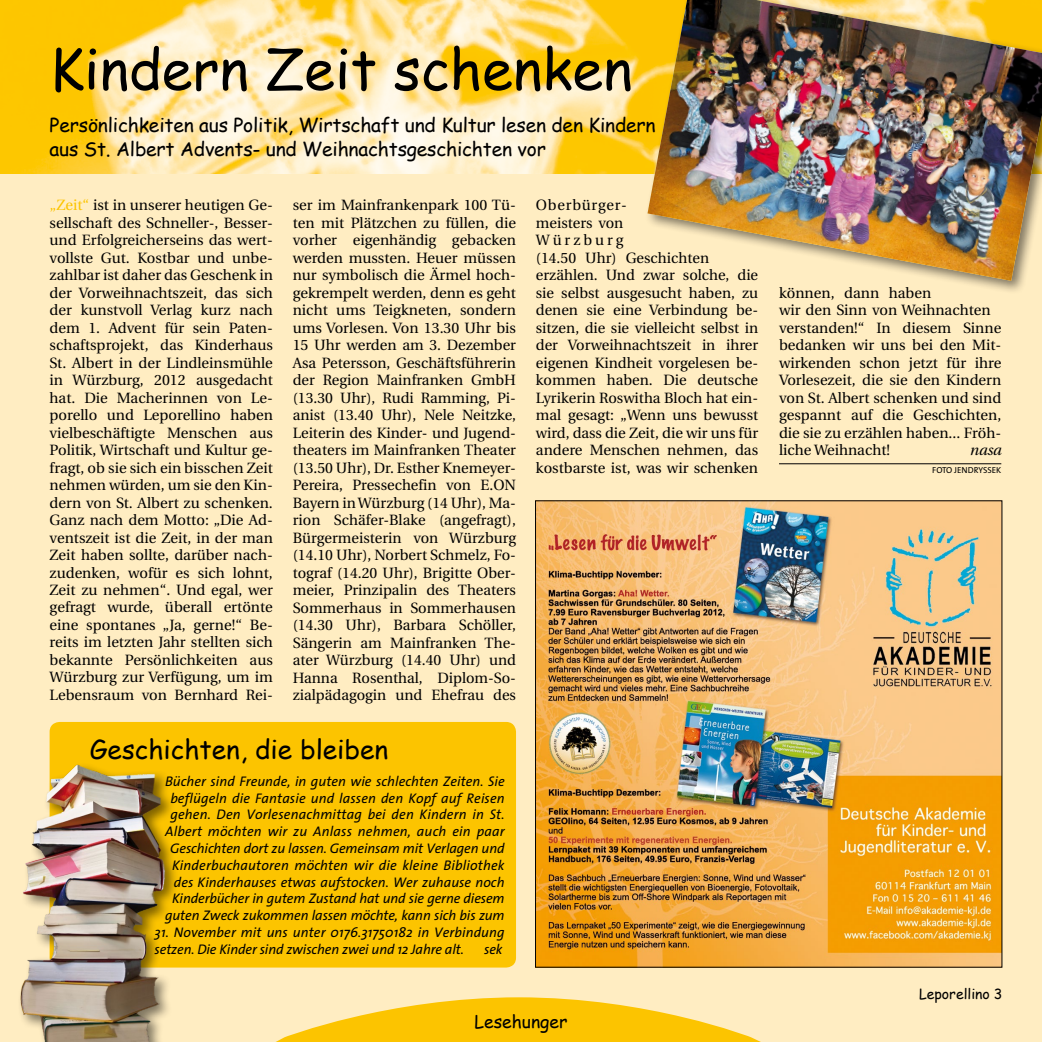
<style>
.page{position:relative;width:1042px;height:1042px;background:#ffedc2}
.page>*{position:absolute;margin:0;border:0;box-sizing:border-box;transform-origin:0 0}
.t1{font:56px "Comic Sans MS";color:#000}
.t2{font:26.25px "Comic Sans MS";color:#000}
.t3{font:19.25px/23.1px "Comic Sans MS";letter-spacing:-.01em;color:#000}
.t4{font:17.5px "Comic Sans MS";color:#000}
.t5{font:14.88px/17.5px "Utopia";color:#000;text-align:justify}
.t6{font:italic 14.88px "Utopia";color:#000}
.t7{font:italic 14px/16.8px "The Sans";color:#000;text-align:right}
.t8{font:14px "Comic Sans MS";color:#000}
.t9{font:8.75px "The Sans Caps";color:#000}
.s1{color:#fcc400}
</style>
<div class="page">
<img style="left:0;top:0;width:644px;height:174px">
<svg style="left:276px;top:997px;width:485px;height:45px"></svg>
<img style="left:537px;top:502px;width:463px;height:463px">
<div style="left:644px;top:0;width:398px;height:295px;background:#000;opacity:.5"></div>
<img style="left:647px;top:0;width:395px;height:281px">
<hr style="left:779px;top:463px;width:222px;height:1px;background:#000">
<div style="left:50px;top:722px;width:466px;height:245px;background:#fcc400;border-radius:10px"></div>
<div style="left:17px;top:761px;width:163px;height:281px;background:#000;opacity:.5"></div>
<img style="left:19px;top:750px;width:158px;height:292px">
<h1 class="t1" style="left:50px;top:28px;width:584px">Kindern Zeit schenken</h1>
<p class="t3" style="left:50px;top:113px;width:607px">Persönlichkeiten aus Politik, Wirtschaft und Kultur lesen den Kindern aus St. Albert Advents- und Weihnachtsgeschichten vor</p>
<p class="t5" style="left:50px;top:196px;width:225px"><span class="s1">„Zeit“</span> ist in unserer heutigen Ge&shy;sellschaft des Schneller-, Besser&shy;und Erfolgreicherseins das wert&shy;vollste Gut. Kostbar und unbe&shy;zahlbar ist daher das Geschenk in der Vorweihnachtszeit, das sich der kunstvoll Verlag kurz nach dem 1. Advent für sein Paten&shy;schaftsprojekt, das Kinderhaus St. Albert in der Lindleinsmühle in Würzburg, 2012 ausgedacht hat. Die Macherinnen von Le&shy;porello und Leporellino haben vielbeschäftigte Menschen aus Politik, Wirtschaft und Kultur ge&shy;fragt, ob sie sich ein bisschen Zeit nehmen würden, um sie den Kin&shy;dern von St. Albert zu schenken.<br>Ganz nach dem Motto: „Die Ad&shy;ventszeit ist die Zeit, in der man Zeit haben sollte, darüber nach&shy;zudenken, wofür es sich lohnt, Zeit zu nehmen“. Und egal, wer gefragt wurde, überall ertönte eine spontanes „Ja, gerne!“ Be&shy;reits im letzten Jahr stellten sich bekannte Persönlichkeiten aus Würzburg zur Verfügung, um im Lebensraum von Bernhard Rei-</p>
<p class="t5" style="left:293px;top:196px;width:225px">ser im Mainfrankenpark 100 Tü&shy;ten mit Plätzchen zu füllen, die vorher eigenhändig gebacken werden mussten. Heuer müssen nur symbolisch die Ärmel hoch&shy;gekrempelt werden, denn es geht nicht ums Teigkneten, sondern ums Vorlesen. Von 13.30 Uhr bis 15 Uhr werden am 3. Dezember Asa Petersson, Geschäftsführerin der Region Mainfranken GmbH (13.30 Uhr), Rudi Ramming, Pi&shy;anist (13.40 Uhr), Nele Neitzke, Leiterin des Kinder- und Jugend&shy;theaters im Mainfranken Theater (13.50 Uhr), Dr. Esther Knemeyer-Pereira, Pressechefin von E.ON Bayern in Würzburg (14 Uhr), Ma&shy;rion Schäfer-Blake (angefragt), Bürgermeisterin von Würzburg (14.10 Uhr), Norbert Schmelz, Fo&shy;tograf (14.20 Uhr), Brigitte Ober&shy;meier, Prinzipalin des Theaters Sommerhaus in Sommerhausen (14.30 Uhr), Barbara Schöller, Sängerin am Mainfranken The&shy;ater Würzburg (14.40 Uhr) und Hanna Rosenthal, Diplom-So&shy;zialpädagogin und Ehefrau des</p>
<p class="t5" style="left:536px;top:196px;width:224px;text-align:left">Oberbürger-<br>meisters von<br>Würzburg<br>(14.50 Uhr) Geschichten erzählen. Und zwar solche, die sie selbst ausgesucht haben, zu denen sie eine Verbindung be&shy;sitzen, die sie vielleicht selbst in der Vorweihnachtszeit in ihrer eigenen Kindheit vorgelesen be&shy;kommen haben. Die deutsche<br>Lyrikerin Roswitha Bloch hat ein&shy;mal gesagt: „Wenn uns bewusst wird, dass die Zeit, die wir uns für andere Menschen nehmen, das kostbarste ist, was wir schenken</p>
<h2 class="t2" style="left:90px;top:730px;width:300px">Geschichten, die bleiben</h2>
<p class="t7" style="left:165px;top:772px;width:341px">Bücher sind Freunde, in guten wie schlechten Zeiten. Sie beflügeln die Fantasie und lassen den Kopf auf Reisen gehen. Den Vorlesenachmittag bei den Kindern in St.<br>Albert möchten wir zu Anlass nehmen, auch ein paar Geschichten dort zu lassen. Gemeinsam mit Verlagen und Kinderbuchautoren möchten wir die kleine Bibliothek des Kinderhauses etwas aufstocken. Wer zuhause noch Kinderbücher in gutem Zustand hat und sie gerne diesem guten Zweck zukommen lassen möchte, kann sich bis zum</p>
<p class="t7" style="left:155px;top:923px;width:351px;text-align:left">31. November mit uns unter 0176.31750182 in Verbindung setzen. Die Kinder sind zwischen zwei und 12 Jahre alt.</p>
<p class="t7" style="left:484px;top:940px;width:20px">sek</p>
<p class="t4" style="left:474px;top:1008px;width:94px">Lesehunger</p>
<p class="t5" style="left:779px;top:284px;width:224px;text-align:left">können, dann haben<br>wir den Sinn von Weihnachten verstanden!“ In diesem Sinne bedanken wir uns bei den Mit&shy;wirkenden schon jetzt für ihre<br>Vorlesezeit, die sie den Kindern von St. Albert schenken und sind gespannt auf die Geschichten, die sie zu erzählen haben... Fröh&shy;liche Weihnacht!</p>
<p class="t6" style="left:969px;top:442px;width:33px">nasa</p>
<p class="t9" style="left:932px;top:462px;width:71px">FOTO JENDRYSSEK</p>
<p class="t8" style="left:919px;top:983px;width:85px">Leporellino 3</p>
</div>
